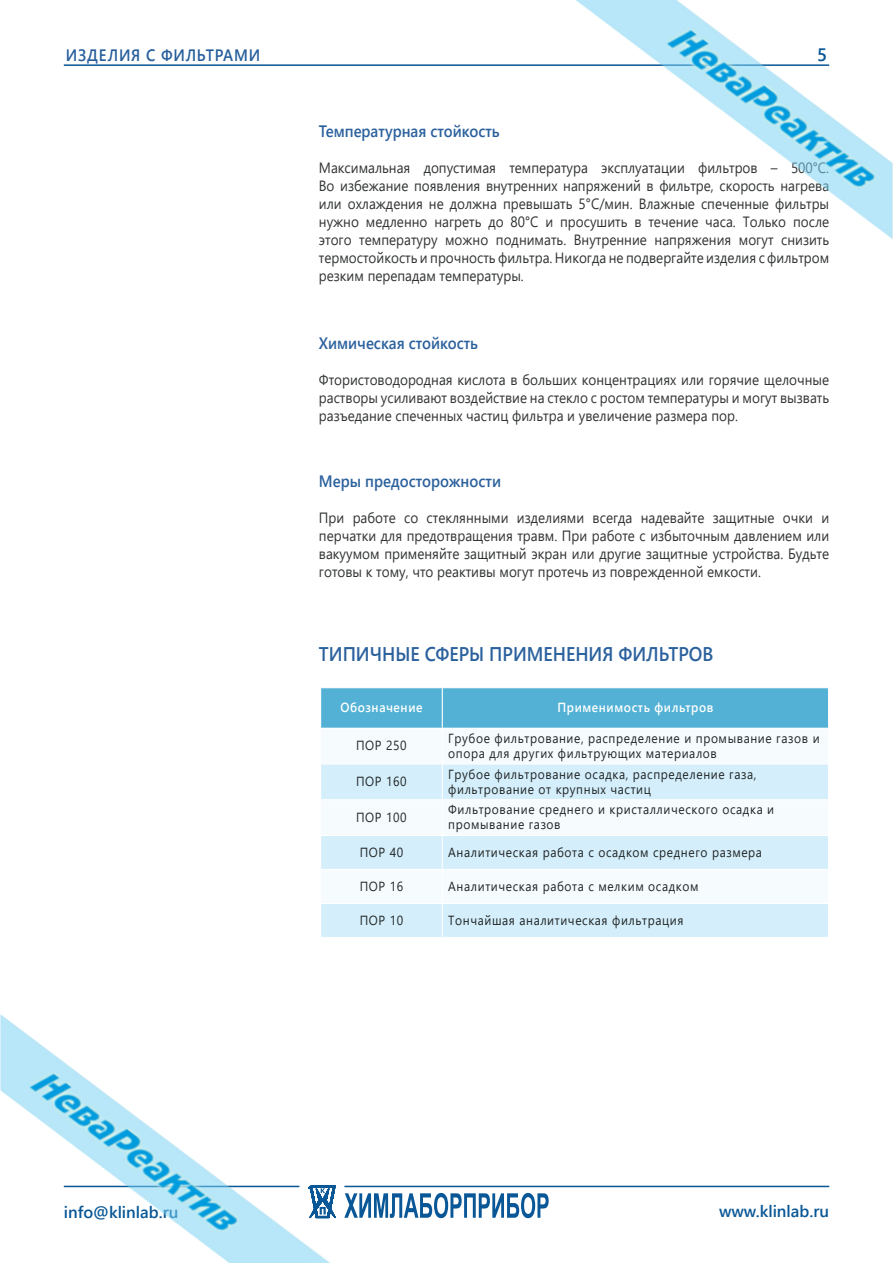
<style>
.page{position:relative;width:893px;height:1263px;background:#fff}
.page>*{position:absolute;margin:0;border:0;box-sizing:border-box;transform-origin:0 0}
.t1{font:600 19.8px "Segoe UI";color:#2b619d;scale:.91 1}
.t2{font:600 18px "Segoe UI";color:#095796}
.t3{font:600 16.5px "Segoe UI";color:#2b619d;scale:.91 1}
.t4{font:600 16.5px "Segoe UI";color:#095796}
.t5{font:600 16.5px "Segoe UI";letter-spacing:.05em;color:#275f9c;scale:.91 1}
.t6{font:14.85px/18px "Segoe UI";color:#303233;text-align:justify;scale:.91 1}
.t7{font:13.2px/15px "Segoe UI";letter-spacing:.05em;color:#212526;scale:.91 1}
.t8{font:600 13.2px "Segoe UI";letter-spacing:.05em;color:#fff;scale:.91 1}
</style>
<div class="page">
<img style="left:0;top:0;width:893px;height:1263px">
<p class="t5" style="left:66px;top:40px;width:215px">ИЗДЕЛИЯ С ФИЛЬТРАМИ</p>
<p class="t2" style="left:817px;top:38px;width:11px">5</p>
<p class="t3" style="left:319px;top:115px;width:200px">Температурная стойкость</p>
<p class="t6" style="left:319px;top:157px;width:562px">Максимальная допустимая температура эксплуатации фильтров – 500°С.<br>Во избежание появления внутренних напряжений в фильтре, скорость нагрева или охлаждения не должна превышать 5°С/мин. Влажные спеченные фильтры нужно медленно нагреть до 80°С и просушить в течение часа. Только после этого температуру можно поднимать. Внутренние напряжения могут снизить термостойкость и прочность фильтра. Никогда не подвергайте изделия с фильтром резким перепадам температуры.</p>
<p class="t3" style="left:319px;top:327px;width:176px">Химическая стойкость</p>
<p class="t6" style="left:319px;top:369px;width:562px">Фтористоводородная кислота в больших концентрациях или горячие щелочные растворы усиливают воздействие на стекло с ростом температуры и могут вызвать разъедание спеченных частиц фильтра и увеличение размера пор.</p>
<p class="t3" style="left:319px;top:465px;width:202px">Меры предосторожности</p>
<p class="t6" style="left:319px;top:507px;width:562px">При работе со стеклянными изделиями всегда надевайте защитные очки и перчатки для предотвращения травм. При работе с избыточным давлением или вакуумом применяйте защитный экран или другие защитные устройства. Будьте готовы к тому, что реактивы могут протечь из поврежденной емкости.</p>
<p class="t1" style="left:319px;top:635px;width:435px">ТИПИЧНЫЕ СФЕРЫ ПРИМЕНЕНИЯ ФИЛЬТРОВ</p>
<p class="t8" style="left:340px;top:695px;width:92px">Обозначение</p>
<p class="t8" style="left:557px;top:695px;width:173px">Применимость фильтров</p>
<p class="t7" style="left:356px;top:737px;width:57px">ПОР 250</p>
<p class="t7" style="left:448px;top:730px;width:410px">Грубое фильтрование, распределение и промывание газов и опора для других фильтрующих материалов</p>
<p class="t7" style="left:356px;top:773px;width:57px">ПОР 160</p>
<p class="t7" style="left:448px;top:765px;width:340px">Грубое фильтрование осадка, распределение газа, фильтрование от крупных частиц</p>
<p class="t7" style="left:356px;top:808px;width:57px">ПОР 100</p>
<p class="t7" style="left:448px;top:801px;width:360px">Фильтрование среднего и кристаллического осадка и промывание газов</p>
<p class="t7" style="left:360px;top:843px;width:49px">ПОР 40</p>
<p class="t7" style="left:448px;top:843px;width:346px">Аналитическая работа с осадком среднего размера</p>
<p class="t7" style="left:360px;top:877px;width:49px">ПОР 16</p>
<p class="t7" style="left:448px;top:877px;width:276px">Аналитическая работа с мелким осадком</p>
<p class="t7" style="left:360px;top:911px;width:49px">ПОР 10</p>
<p class="t7" style="left:448px;top:911px;width:260px">Тончайшая аналитическая фильтрация</p>
<p class="t4" style="left:64px;top:1197px;width:116px">info@klinlab.ru</p>
<p class="t4" style="left:719px;top:1196px;width:112px">www.klinlab.ru</p>
</div>
